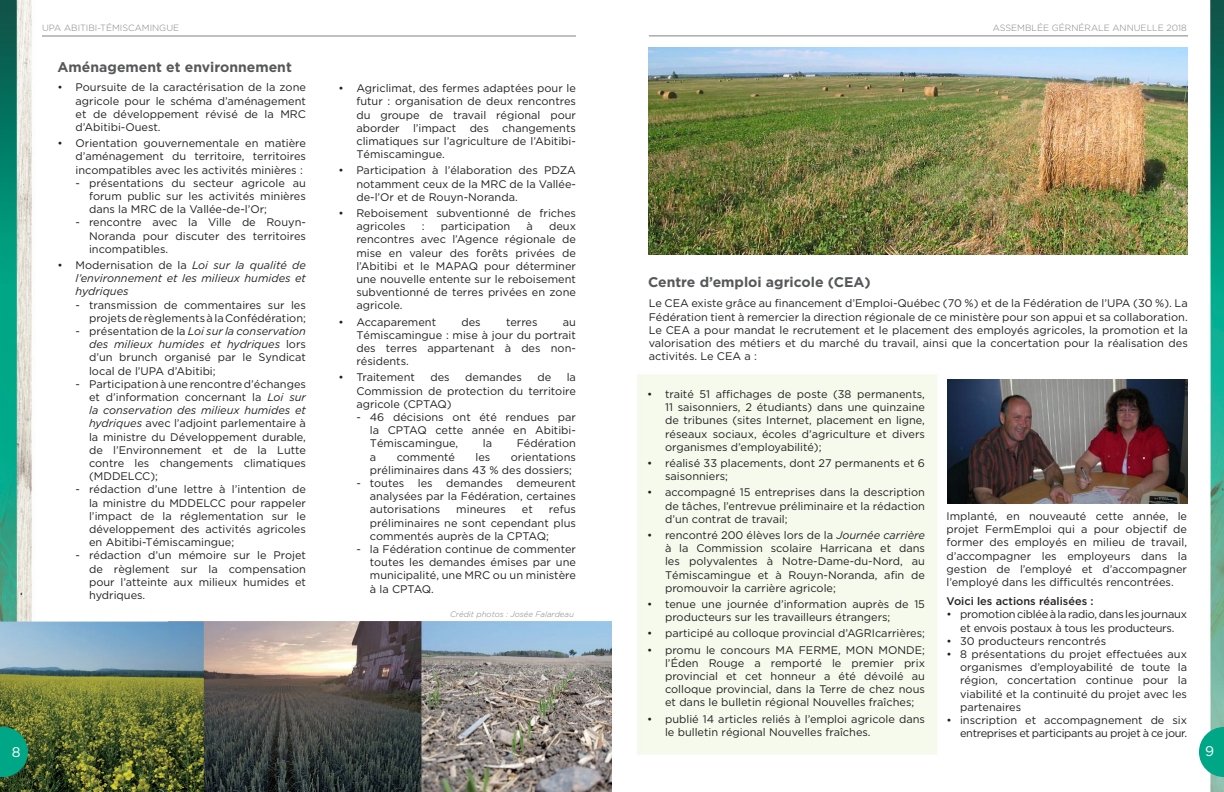
<style>
.page{position:relative;width:1224px;height:792px;background:#fff}
.page>*{position:absolute;margin:0;border:0;box-sizing:border-box;transform-origin:0 0}
.t1{font:700 14px "Gotham";color:#57585a}
.t2{font:14px "Gotham";color:#fff}
.t3{font:11px/13.2px "Gotham";color:#231f20;text-align:justify}
.t4{font:italic 11px/13.2px "Gotham";color:#231f20;text-align:justify}
.t5{font:11px/13.2px "Gotham";letter-spacing:-.02em;color:#231f20;text-align:center}
.t6{font:11px/13.2px "Gotham";letter-spacing:-.03em;color:#231f20;text-align:right}
.t7{font:500 11px "Gotham";color:#231f20}
.t8{font:300 9px "Gotham";color:#808285}
.t9{font:italic 300 8px "Gotham";color:#808285}
.s1{font-style:normal}
.s2{font-style:italic}
</style>
<div class="page">
<img style="left:0;top:0;width:1224px;height:792px">
<hr style="left:42px;top:36px;width:534px;height:1px;background:#808285">
<svg style="left:0;top:727px;width:28px;height:50px"></svg>
<svg style="left:1199px;top:727px;width:25px;height:50px"></svg>
<img style="left:947px;top:379px;width:241px;height:124px">
<hr style="left:649px;top:36px;width:539px;height:1px;background:#808285">
<img style="left:649px;top:47px;width:539px;height:208px">
<p class="t8" style="left:42px;top:23px;width:139px">UPA ABITIBI-TÉMISCAMINGUE</p>
<p class="t1" style="left:58px;top:59px;width:236px">Aménagement et environnement</p>
<p class="t3" style="left:76px;top:81px;width:232px;text-indent:-18px">• Poursuite de la caractérisation de la zone agricole pour le schéma d’aménagement et de développement révisé de la MRC d’Abitibi-Ouest.</p>
<p class="t3" style="left:76px;top:136px;width:232px;text-indent:-18px">• Orientation gouvernementale en matière d’aménagement du territoire, territoires incompatibles avec les activités minières :</p>
<p class="t3" style="left:89px;top:176px;width:218px;text-indent:-14px">- présentations du secteur agricole au forum public sur les activités minières dans la MRC de la Vallée-de-l’Or;</p>
<p class="t3" style="left:89px;top:216px;width:218px;text-indent:-14px">- rencontre avec la Ville de Rouyn-Noranda pour discuter des territoires incompatibles.</p>
<p class="t4" style="left:76px;top:258px;width:232px;text-indent:-18px"><span class="s1">• Modernisation de la</span> Loi sur la qualité de l’environnement et les milieux humides et hydriques</p>
<p class="t3" style="left:76px;top:298px;width:232px;text-align:right">- transmission de commentaires sur les projets de règlements à la Confédération;</p>
<p class="t3" style="left:89px;top:324px;width:218px;text-indent:-14px">- présentation de la <span class="s2">Loi sur la conservation des milieux humides et hydriques</span> lors d’un brunch organisé par le Syndicat local de l’UPA d’Abitibi;</p>
<p class="t3" style="left:89px;top:377px;width:218px;text-indent:-14px">- Participation à une rencontre d’échanges et d’information concernant la <span class="s2">Loi sur la conservation des milieux humides et hydriques</span> avec l’adjoint parlementaire à la ministre du Développement durable, de l’Environnement et de la Lutte contre les changements climatiques (MDDELCC);</p>
<p class="t3" style="left:89px;top:483px;width:218px;text-indent:-14px">- rédaction d’une lettre à l’intention de la ministre du MDDELCC pour rappeler l’impact de la réglementation sur le développement des activités agricoles en Abitibi-Témiscamingue;</p>
<p class="t3" style="left:89px;top:549px;width:218px;text-indent:-14px">- rédaction d’un mémoire sur le Projet de règlement sur la compensation pour l’atteinte aux milieux humides et hydriques.</p>
<p class="t3" style="left:356px;top:82px;width:221px;text-indent:-18px">• Agriclimat, des fermes adaptées pour le futur : organisation de deux rencontres du groupe de travail régional pour aborder l’impact des changements climatiques sur l’agriculture de l’Abitibi-Témiscamingue.</p>
<p class="t3" style="left:356px;top:164px;width:221px;text-indent:-18px">• Participation à l’élaboration des PDZA notamment ceux de la MRC de la Vallée&shy;de-l’Or et de Rouyn-Noranda.</p>
<p class="t3" style="left:356px;top:206px;width:221px;text-indent:-18px">• Reboisement subventionné de friches agricoles</p>
<p class="t3" style="left:422px;top:220px;width:4px">:</p>
<p class="t3" style="left:441px;top:220px;width:71px">participation</p>
<p class="t3" style="left:526px;top:220px;width:8px">à</p>
<p class="t3" style="left:356px;top:220px;width:221px;text-indent:193px">deux rencontres avec l’Agence régionale de mise en valeur des forêts privées de l’Abitibi et le MAPAQ pour déterminer une nouvelle entente sur le reboisement subventionné de terres privées en zone agricole.</p>
<p class="t3" style="left:338px;top:315px;width:99px">• Accaparement</p>
<p class="t3" style="left:461px;top:315px;width:21px">des</p>
<p class="t3" style="left:506px;top:315px;width:33px">terres</p>
<p class="t3" style="left:356px;top:315px;width:221px;text-indent:206px">au Témiscamingue : mise à jour du portrait des terres appartenant à des non&shy;résidents.</p>
<p class="t3" style="left:338px;top:371px;width:78px">• Traitement</p>
<p class="t3" style="left:430px;top:371px;width:21px">des</p>
<p class="t3" style="left:465px;top:371px;width:58px">demandes</p>
<p class="t3" style="left:537px;top:371px;width:15px">de</p>
<p class="t3" style="left:356px;top:371px;width:221px;text-indent:210px">la Commission de protection du territoire agricole (CPTAQ)</p>
<p class="t3" style="left:370px;top:410px;width:208px;text-indent:-14px">- 46 décisions ont été rendues par la CPTAQ cette année en Abitibi-Témiscamingue,</p>
<p class="t3" style="left:483px;top:437px;width:11px">la</p>
<p class="t3" style="left:517px;top:437px;width:61px">Fédération</p>
<p class="t3" style="left:370px;top:450px;width:8px">a</p>
<p class="t3" style="left:397px;top:450px;width:60px">commenté</p>
<p class="t3" style="left:475px;top:450px;width:16px">les</p>
<p class="t3" style="left:370px;top:450px;width:208px;text-indent:141px">orientations préliminaires dans 43 % des dossiers;</p>
<p class="t3" style="left:370px;top:476px;width:208px;text-indent:-14px">- toutes les demandes demeurent analysées par la Fédération, certaines autorisations</p>
<p class="t3" style="left:370px;top:503px;width:208px;text-indent:179px">refus préliminaires ne sont cependant plus commentés auprès de la CPTAQ;</p>
<p class="t3" style="left:370px;top:542px;width:208px;text-indent:-14px">- la Fédération continue de commenter toutes les demandes émises par une municipalité, une MRC ou un ministère à la CPTAQ.</p>
<p class="t3" style="left:456px;top:503px;width:51px">mineures</p>
<p class="t3" style="left:522px;top:503px;width:12px">et</p>
<p class="t9" style="left:450px;top:610px;width:126px">Crédit photos : Josée Falardeau</p>
<p class="t8" style="left:993px;top:23px;width:196px">ASSEMBLÉE GÉRNÉRALE ANNUELLE 2018</p>
<p class="t1" style="left:648px;top:274px;width:224px">Centre d’emploi agricole (CEA)</p>
<p class="t3" style="left:649px;top:297px;width:541px">Le CEA existe grâce au financement d’Emploi-Québec (70 %) et de la Fédération de l’UPA (30 %). La Fédération tient à remercier la direction régionale de ce ministère pour son appui et sa collaboration.<br>Le CEA a pour mandat le recrutement et le placement des employés agricoles, la promotion et la valorisation des métiers et du marché du travail, ainsi que la concertation pour la réalisation des activités. Le CEA a :</p>
<p class="t3" style="left:665px;top:387px;width:261px;text-indent:-18px">• traité 51 affichages de poste (38 permanents, 11 saisonniers, 2 étudiants) dans une quinzaine de tribunes (sites Internet, placement en ligne, réseaux sociaux, écoles d’agriculture et divers organismes d’employabilité);</p>
<p class="t3" style="left:665px;top:456px;width:261px;text-indent:-18px">• réalisé 33 placements, dont 27 permanents et 6 saisonniers;</p>
<p class="t3" style="left:665px;top:486px;width:261px;text-indent:-18px">• accompagné 15 entreprises dans la description de tâches, l’entrevue préliminaire et la rédaction d’un contrat de travail;</p>
<p class="t3" style="left:665px;top:528px;width:261px;text-indent:-18px">• rencontré 200 élèves lors de la <span class="s2">Journée carrière </span>à la Commission scolaire Harricana et dans les polyvalentes à Notre-Dame-du-Nord, au Témiscamingue et à Rouyn-Noranda, afin de promouvoir la carrière agricole;</p>
<p class="t3" style="left:665px;top:597px;width:261px;text-indent:-18px">• tenue une journée d’information auprès de 15 producteurs sur les travailleurs étrangers;</p>
<p class="t3" style="left:647px;top:627px;width:279px">• participé au colloque provincial d’AGRIcarrières;</p>
<p class="t3" style="left:665px;top:643px;width:261px;text-indent:-18px">• promu le concours MA FERME, MON MONDE; l’Éden Rouge a remporté le premier prix provincial et cet honneur a été dévoilé au colloque provincial, dans la Terre de chez nous et dans le bulletin régional Nouvelles fraîches;</p>
<p class="t3" style="left:665px;top:712px;width:261px;text-indent:-18px">• publié 14 articles reliés à l’emploi agricole dans le bulletin régional Nouvelles fraîches.</p>
<p class="t3" style="left:947px;top:509px;width:242px">Implanté, en nouveauté cette année, le projet FermEmploi qui a pour objectif de former des employés en milieu de travail, d’accompagner les employeurs dans la gestion de l’employé et d’accompagner l’employé dans les difficultés rencontrées.</p>
<p class="t7" style="left:947px;top:595px;width:149px">Voici les actions réalisées :</p>
<p class="t5" style="left:947px;top:608px;width:242px">• promotion ciblée à la radio, dans les journaux et envois postaux à tous les producteurs.</p>
<p class="t3" style="left:947px;top:634px;width:161px">• 30 producteurs rencontrés</p>
<p class="t3" style="left:960px;top:647px;width:228px;text-indent:-14px">• 8 présentations du projet effectuées aux organismes d’employabilité de toute la région, concertation continue pour la viabilité et la continuité du projet avec les partenaires</p>
<p class="t6" style="left:947px;top:713px;width:242px">• inscription et accompagnement de six entreprises et participants au projet à ce jour.</p>
<p class="t2" style="left:12px;top:745px;width:10px">8</p>
<p class="t2" style="left:1205px;top:744px;width:11px">9</p>
</div>
